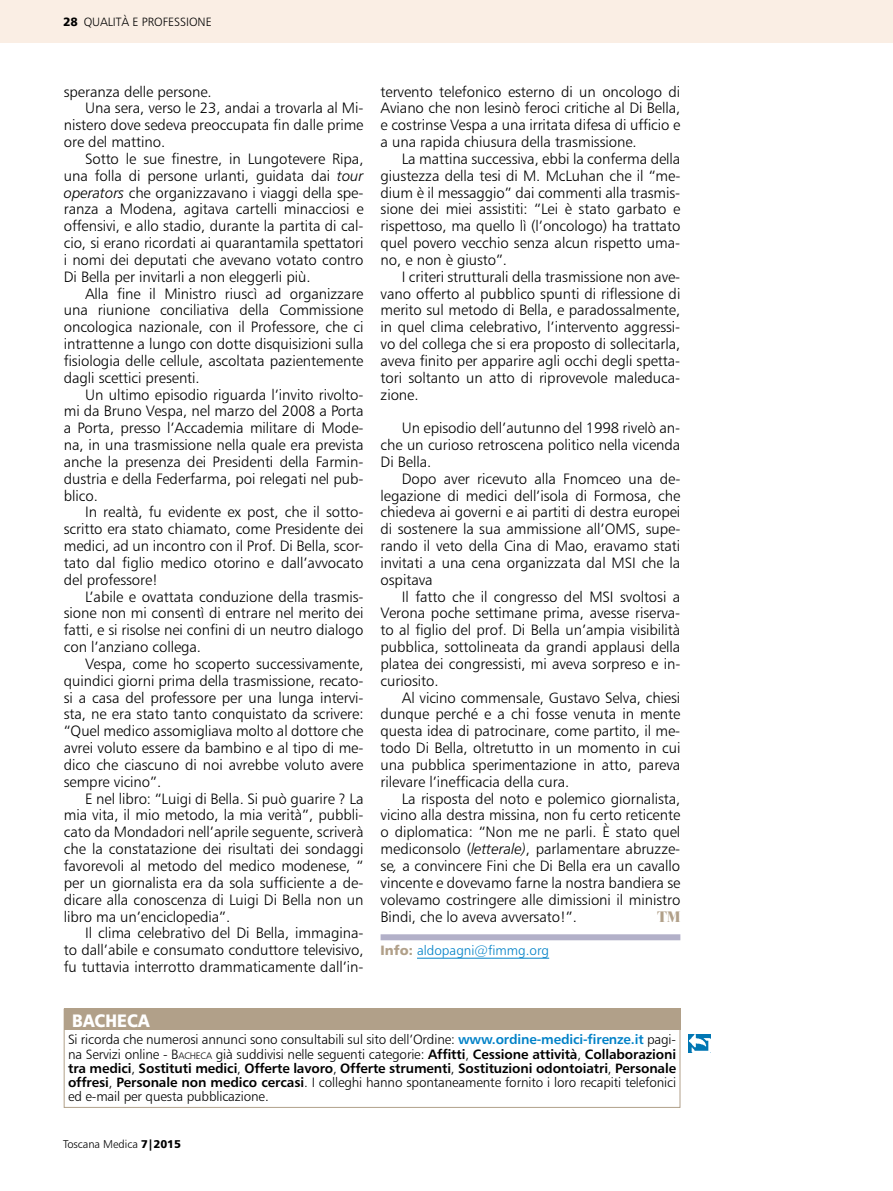
<style>
.page{position:relative;width:893px;height:1191px;background:#fff}
.page>*{position:absolute;margin:0;border:0;box-sizing:border-box;transform-origin:0 0}
.t1{font:18px "Humanist 777 BT Black B";color:#fff;scale:.9 1}
.t2{font:15px/16.8px "Humanist 777 BT Light B";letter-spacing:-.005em;color:#000;text-align:justify}
.t3{font:900 15px "Bauer Bodoni";color:#b1a089}
.t4{font:13.5px/14.2px "Humanist 777 BT Light B";letter-spacing:-.01em;color:#000}
.t5{font:13.5px "Humanist 777 BT Bold B";letter-spacing:-.01em;color:#000}
.t6{font:13.5px "Humanist 777 BT Light B";color:#0081c7}
.t7{font:12px "Humanist 777 BT Light B";letter-spacing:-.005em;color:#000}
.t8{font:11.25px "Humanist 777 BT Light B";letter-spacing:-.005em;color:#000}
.s1{font-family:"Humanist 777 BT Black B"}
.s2{font-family:"Humanist 777 BT Light Italic B"}
.s3{font-family:"Humanist 777 BT Black B";color:#b1a089}
.s4{font-family:"Humanist 777 BT Bold B";color:#0081c7}
.s5{font-style:inherit}
.s6{font-size:9.45px}
.s7{font-family:"Humanist 777 BT Bold B"}
.s8{font-family:"Humanist 777 BT Light B"}
</style>
<div class="page">
<div style="left:0;top:0;width:893px;height:43px;background:#faeee4"></div>
<div style="left:381px;top:934px;width:299px;height:6px;background:#b2b0c8"></div>
<hr style="left:417px;top:958px;width:132px;height:1px;background:#0081c7">
<div style="left:64px;top:1008px;width:616px;height:22px;background:#b1a089"></div>
<img style="left:689px;top:1034px;width:21px;height:19px">
<p class="t7" style="left:63px;top:15px;width:150px"><span class="s1">28</span> QUALITÀ E PROFESSIONE</p>
<p class="t2" style="left:64px;top:83px;width:150px">speranza delle persone.</p>
<p class="t2" style="left:85px;top:99px;width:280px">Una sera, verso le 23, andai a trovarla al Mi-</p>
<p class="t2" style="left:64px;top:116px;width:301px">nistero dove sedeva preoccupata fin dalle prime</p>
<p class="t2" style="left:64px;top:133px;width:103px">ore del mattino.</p>
<p class="t2" style="left:85px;top:150px;width:280px">Sotto le sue finestre, in Lungotevere Ripa,</p>
<p class="t2" style="left:64px;top:167px;width:301px">una folla di persone urlanti, guidata dai <span class="s2">tour</span></p>
<p class="t2" style="left:64px;top:184px;width:301px"><span class="s2">operators</span> che organizzavano i viaggi della spe-</p>
<p class="t2" style="left:64px;top:200px;width:301px">ranza a Modena, agitava cartelli minacciosi e</p>
<p class="t2" style="left:64px;top:217px;width:301px">offensivi, e allo stadio, durante la partita di cal-</p>
<p class="t2" style="left:64px;top:234px;width:301px">cio, si erano ricordati ai quarantamila spettatori</p>
<p class="t2" style="left:64px;top:251px;width:301px">i nomi dei deputati che avevano votato contro</p>
<p class="t2" style="left:64px;top:268px;width:248px">Di Bella per invitarli a non eleggerli più.</p>
<p class="t2" style="left:85px;top:285px;width:280px">Alla fine il Ministro riuscì ad organizzare</p>
<p class="t2" style="left:64px;top:301px;width:301px">una riunione conciliativa della Commissione</p>
<p class="t2" style="left:64px;top:318px;width:301px">oncologica nazionale, con il Professore, che ci</p>
<p class="t2" style="left:64px;top:335px;width:301px">intrattenne a lungo con dotte disquisizioni sulla</p>
<p class="t2" style="left:64px;top:352px;width:301px">fisiologia delle cellule, ascoltata pazientemente</p>
<p class="t2" style="left:64px;top:369px;width:138px">dagli scettici presenti.</p>
<p class="t2" style="left:85px;top:386px;width:280px">Un ultimo episodio riguarda l’invito rivolto-</p>
<p class="t2" style="left:64px;top:402px;width:301px">mi da Bruno Vespa, nel marzo del 2008 a Porta</p>
<p class="t2" style="left:64px;top:419px;width:301px">a Porta, presso l’Accademia militare di Mode-</p>
<p class="t2" style="left:64px;top:436px;width:301px">na, in una trasmissione nella quale era prevista</p>
<p class="t2" style="left:64px;top:453px;width:301px">anche la presenza dei Presidenti della Farmin-</p>
<p class="t2" style="left:64px;top:470px;width:301px">dustria e della Federfarma, poi relegati nel pub-</p>
<p class="t2" style="left:64px;top:487px;width:36px">blico.</p>
<p class="t2" style="left:85px;top:503px;width:280px">In realtà, fu evidente ex post, che il sotto-</p>
<p class="t2" style="left:64px;top:520px;width:301px">scritto era stato chiamato, come Presidente dei</p>
<p class="t2" style="left:64px;top:537px;width:301px">medici, ad un incontro con il Prof. Di Bella, scor-</p>
<p class="t2" style="left:64px;top:554px;width:301px">tato dal figlio medico otorino e dall’avvocato</p>
<p class="t2" style="left:64px;top:571px;width:96px">del professore!</p>
<p class="t2" style="left:85px;top:588px;width:280px">L’abile e ovattata conduzione della trasmis-</p>
<p class="t2" style="left:64px;top:604px;width:301px">sione non mi consentì di entrare nel merito dei</p>
<p class="t2" style="left:64px;top:621px;width:301px">fatti, e si risolse nei confini di un neutro dialogo</p>
<p class="t2" style="left:64px;top:638px;width:139px">con l’anziano collega.</p>
<p class="t2" style="left:85px;top:655px;width:280px">Vespa, come ho scoperto successivamente,</p>
<p class="t2" style="left:64px;top:672px;width:301px">quindici giorni prima della trasmissione, recato-</p>
<p class="t2" style="left:64px;top:689px;width:301px">si a casa del professore per una lunga intervi-</p>
<p class="t2" style="left:64px;top:705px;width:301px">sta, ne era stato tanto conquistato da scrivere:</p>
<p class="t2" style="left:64px;top:722px;width:301px">“Quel medico assomigliava molto al dottore che</p>
<p class="t2" style="left:64px;top:739px;width:301px">avrei voluto essere da bambino e al tipo di me-</p>
<p class="t2" style="left:64px;top:756px;width:301px">dico che ciascuno di noi avrebbe voluto avere</p>
<p class="t2" style="left:64px;top:773px;width:99px">sempre vicino”.</p>
<p class="t2" style="left:85px;top:790px;width:280px">E nel libro: “Luigi di Bella. Si può guarire ? La</p>
<p class="t2" style="left:64px;top:806px;width:301px">mia vita, il mio metodo, la mia verità”, pubbli-</p>
<p class="t2" style="left:64px;top:823px;width:301px">cato da Mondadori nell’aprile seguente, scriverà</p>
<p class="t2" style="left:64px;top:840px;width:301px">che la constatazione dei risultati dei sondaggi</p>
<p class="t2" style="left:64px;top:857px;width:301px">favorevoli al metodo del medico modenese, “</p>
<p class="t2" style="left:64px;top:874px;width:301px">per un giornalista era da sola sufficiente a de-</p>
<p class="t2" style="left:64px;top:890px;width:301px">dicare alla conoscenza di Luigi Di Bella non un</p>
<p class="t2" style="left:64px;top:907px;width:168px">libro ma un’enciclopedia”.</p>
<p class="t2" style="left:85px;top:924px;width:280px">Il clima celebrativo del Di Bella, immagina-</p>
<p class="t2" style="left:64px;top:941px;width:301px">to dall’abile e consumato conduttore televisivo,</p>
<p class="t2" style="left:64px;top:958px;width:301px">fu tuttavia interrotto drammaticamente dall’in-</p>
<p class="t2" style="left:381px;top:83px;width:301px">tervento telefonico esterno di un oncologo di Aviano che non lesinò feroci critiche al Di Bella, e costrinse Vespa a una irritata difesa di ufficio e a una rapida chiusura della trasmissione.</p>
<p class="t2" style="left:381px;top:150px;width:301px;text-indent:21px">La mattina successiva, ebbi la conferma della giustezza della tesi di M. McLuhan che il “me&shy;dium è il messaggio” dai commenti alla trasmis&shy;sione dei miei assistiti: “Lei è stato garbato e rispettoso, ma quello lì (l’oncologo) ha trattato quel povero vecchio senza alcun rispetto uma&shy;no, e non è giusto”.</p>
<p class="t2" style="left:381px;top:268px;width:301px;text-indent:21px">I criteri strutturali della trasmissione non ave&shy;vano offerto al pubblico spunti di riflessione di merito sul metodo di Bella, e paradossalmente, in quel clima celebrativo, l’intervento aggressi&shy;vo del collega che si era proposto di sollecitarla, aveva finito per apparire agli occhi degli spetta&shy;tori soltanto un atto di riprovevole maleduca&shy;zione.</p>
<p class="t2" style="left:381px;top:419px;width:301px;text-indent:21px">Un episodio dell’autunno del 1998 rivelò an&shy;che un curioso retroscena politico nella vicenda Di Bella.</p>
<p class="t2" style="left:381px;top:470px;width:301px;text-indent:21px">Dopo aver ricevuto alla Fnomceo una de&shy;legazione di medici dell’isola di Formosa, che chiedeva ai governi e ai partiti di destra europei di sostenere la sua ammissione all’OMS, supe&shy;rando il veto della Cina di Mao, eravamo stati invitati a una cena organizzata dal MSI che la ospitava</p>
<p class="t2" style="left:381px;top:588px;width:301px;text-indent:21px">Il fatto che il congresso del MSI svoltosi a Verona poche settimane prima, avesse riserva&shy;to al figlio del prof. Di Bella un’ampia visibilità pubblica, sottolineata da grandi applausi della platea dei congressisti, mi aveva sorpreso e in&shy;curiosito.</p>
<p class="t2" style="left:381px;top:689px;width:301px;text-indent:21px">Al vicino commensale, Gustavo Selva, chiesi dunque perché e a chi fosse venuta in mente questa idea di patrocinare, come partito, il me&shy;todo Di Bella, oltretutto in un momento in cui una pubblica sperimentazione in atto, pareva rilevare l’inefficacia della cura.</p>
<p class="t2" style="left:381px;top:790px;width:301px;text-indent:21px">La risposta del noto e polemico giornalista, vicino alla destra missina, non fu certo reticente o diplomatica: “Non me ne parli. È stato quel mediconsolo (<span class="s2">letterale)</span>, parlamentare abruzze&shy;se<span class="s2">,</span> a convincere Fini che Di Bella era un cavallo vincente e dovevamo farne la nostra bandiera se volevamo costringere alle dimissioni il ministro Bindi, che lo aveva avversato!”.</p>
<p class="t3" style="left:657px;top:907px;width:25px">TM</p>
<p class="t6" style="left:381px;top:942px;width:170px"><span class="s3">Info:</span> aldopagni@fimmg.org</p>
<p class="t1" style="left:72px;top:1008px;width:87px">BACHECA</p>
<p class="t4" style="left:68px;top:1032px;width:610px">Si ricorda che numerosi annunci sono consultabili sul sito dell’Ordine: <span class="s4">www.ordine-medici-firenze.it</span> pagi&shy;na Servizi online - <span class="s5">B</span><span class="s6">ACHECA</span> già suddivisi nelle seguenti categorie: <span class="s7">Affitti</span>, <span class="s7">Cessione attività</span>, <span class="s7">Collaborazioni</span></p>
<p class="t5" style="left:68px;top:1059px;width:610px">tra medici<span class="s8">,</span> Sostituti medici<span class="s8">,</span> Offerte lavoro<span class="s8">,</span> Offerte strumenti<span class="s8">,</span> Sostituzioni odontoiatri<span class="s8">,</span> Personale</p>
<p class="t4" style="left:68px;top:1075px;width:610px"><span class="s7">offresi</span>, <span class="s7">Personale non medico cercasi</span>. I colleghi hanno spontaneamente fornito i loro recapiti telefonici ed e-mail per questa pubblicazione.</p>
<p class="t8" style="left:63px;top:1137px;width:119px">Toscana Medica <span class="s1">7|2015</span></p>
</div>
